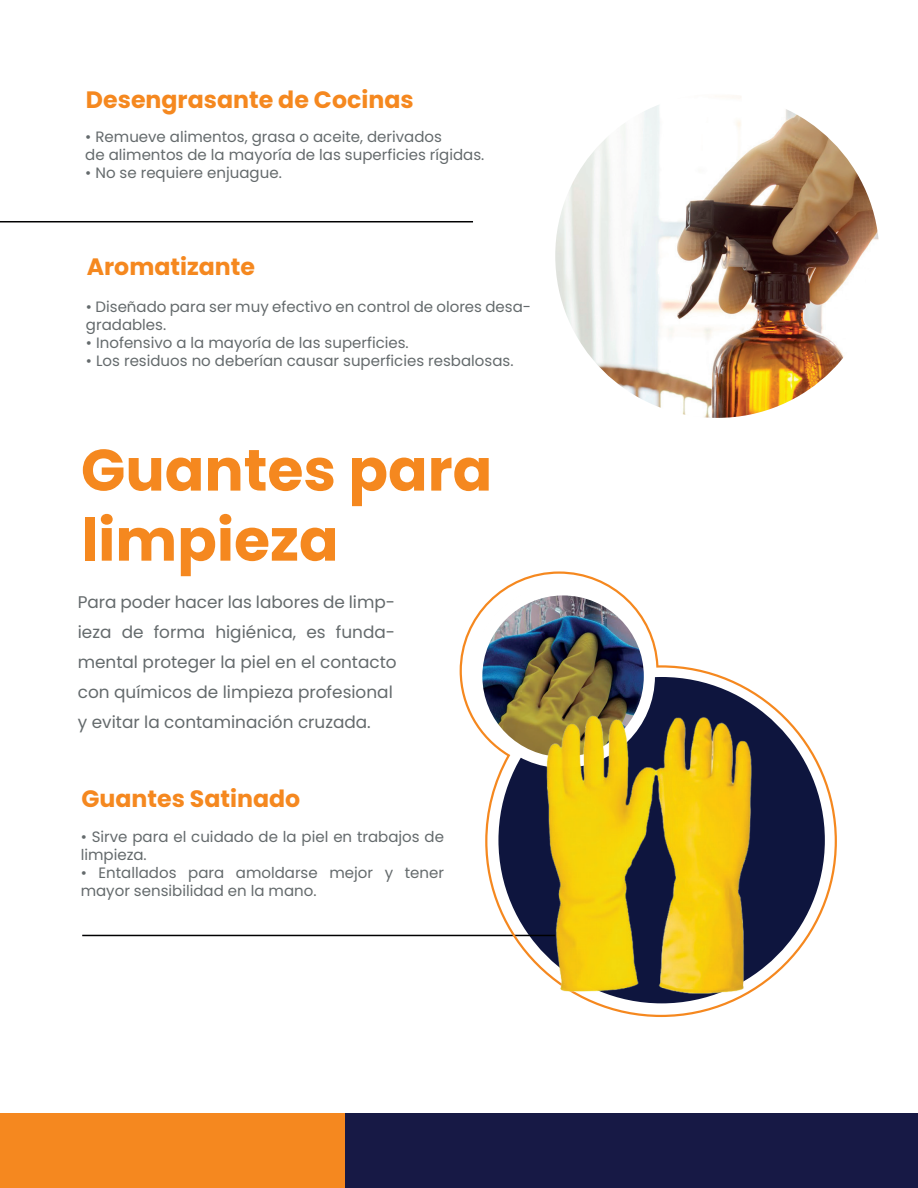
<style>
.page{position:relative;width:918px;height:1188px;background:#fff}
.page>*{position:absolute;margin:0;border:0;box-sizing:border-box;transform-origin:0 0}
.t1{font:700 58.35px/70.1px "Poppins";color:#f5881f}
.t2{font:700 23.7px "Poppins";color:#f5881f}
.t3{font:16.95px/30px "Poppins";color:#646a6c}
.t4{font:15px/18px "Poppins";color:#646a6c}
</style>
<div class="page">
<hr style="left:82px;top:935px;width:473px;height:1px;background:#000001">
<hr style="left:0;top:221px;width:473px;height:1px;background:#000001">
<div style="left:1px;top:1114px;width:344px;height:74px;background:#f5881f"></div>
<div style="left:345px;top:1114px;width:573px;height:74px;background:#171945"></div>
<svg style="left:460px;top:571px;width:377px;height:446px"></svg>
<img style="left:545px;top:715px;width:206px;height:280px">
<img style="left:555px;top:94px;width:324px;height:324px;border-radius:162px">
<h2 class="t2" style="left:86px;top:86px;width:329px">Desengrasante de Cocinas</h2>
<p class="t4" style="left:85px;top:128px;width:401px">• Remueve alimentos, grasa o aceite, derivados<br>de alimentos de la mayoría de las superficies rígidas.</p>
<p class="t4" style="left:85px;top:164px;width:198px">• No se requiere enjuague.</p>
<h2 class="t2" style="left:87px;top:253px;width:170px">Aromatizante</h2>
<p class="t4" style="left:86px;top:298px;width:447px">• Diseñado para ser muy efectivo en control de olores desa&shy;gradables.</p>
<p class="t4" style="left:86px;top:334px;width:324px">• Inofensivo a la mayoría de las superficies.</p>
<p class="t4" style="left:86px;top:352px;width:429px">• Los residuos no deberían causar superficies resbalosas.</p>
<h1 class="t1" style="left:81px;top:435px;width:413px">Guantes para limpieza</h1>
<p class="t3" style="left:78px;top:587px;width:320px">Para poder hacer las labores de limp&shy;ieza de forma higiénica, es funda&shy;mental proteger la piel en el contacto con químicos de limpieza profesional y evitar la contaminación cruzada.</p>
<h2 class="t2" style="left:81px;top:785px;width:220px">Guantes Satinado</h2>
<p class="t4" style="left:81px;top:828px;width:365px">• Sirve para el cuidado de la piel en trabajos de limpieza.</p>
<p class="t4" style="left:81px;top:864px;width:365px">• Entallados para amoldarse mejor y tener mayor sensibilidad en la mano.</p>
</div>
